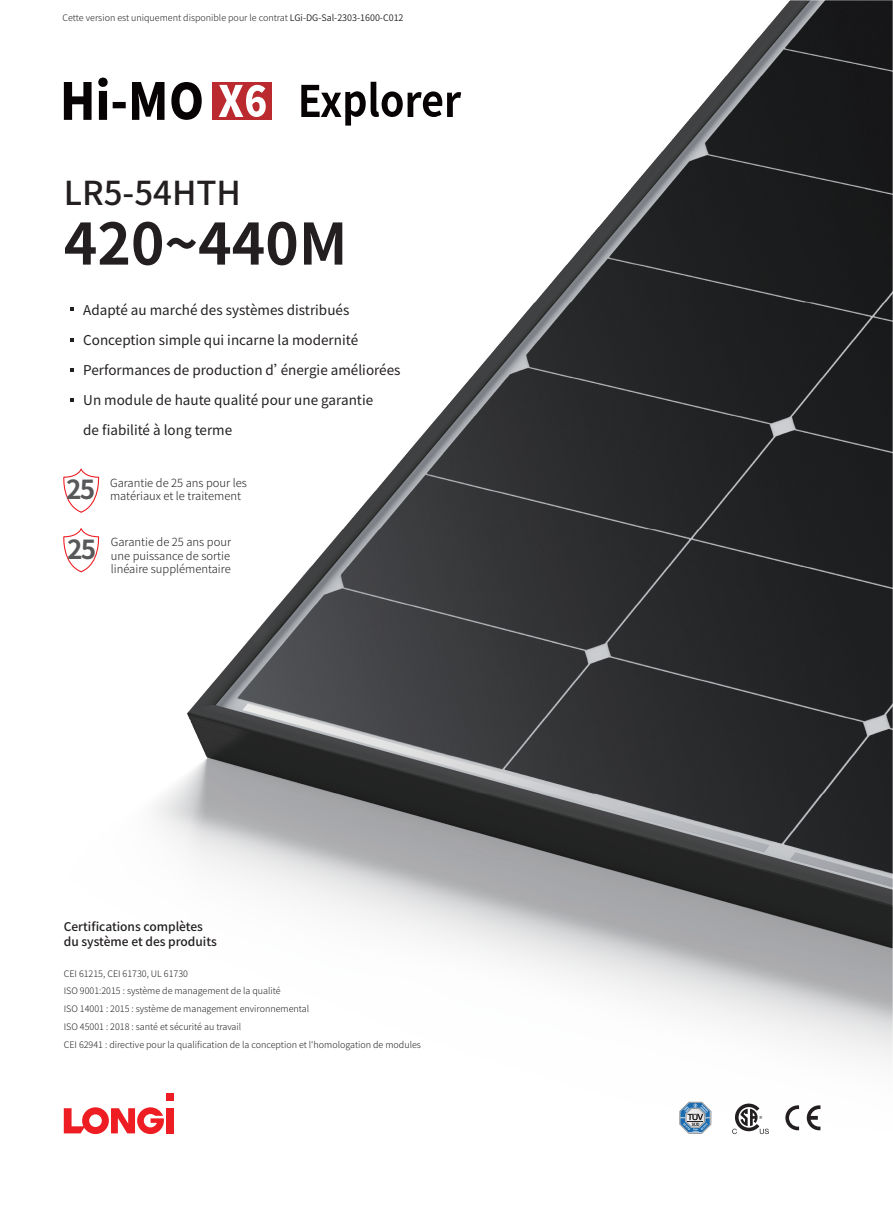
<style>
.page{position:relative;width:893px;height:1212px;background:#fff}
.page>*{position:absolute;margin:0;border:0;box-sizing:border-box;transform-origin:0 0}
.t1{font:700 57px "Source Han Sans CN";color:#231f20}
.t2{font:500 33px "Source Han Sans CN";color:#231f20}
.t3{font:700 26.25px "Source Han Sans CN";color:#57585a}
.t4{font:13.5px "Source Han Sans CN";color:#231f20}
.t5{font:500 12px/14.7px "Source Han Sans CN";color:#231f20}
.t6{font:300 11.25px/13.5px "Source Han Sans CN";color:#231f20}
.t7{font:300 9px/17.9px "Source Han Sans CN";color:#231f20}
.s1{font-weight:400}
</style>
<div class="page">
<img style="left:63px;top:0;width:830px;height:1135px">
<svg style="left:679px;top:1101px;width:33px;height:33px"></svg>
<svg style="left:732px;top:1103px;width:37px;height:31px"></svg>
<svg style="left:785px;top:1105px;width:14px;height:25px"></svg>
<svg style="left:807px;top:1105px;width:13px;height:25px"></svg>
<svg style="left:64px;top:1107px;width:100px;height:27px"></svg>
<div style="left:167px;top:1093px;width:7px;height:7px;background:#ee1d23"></div>
<div style="left:167px;top:1108px;width:7px;height:26px;background:#ee1d23"></div>
<svg style="left:63px;top:468px;width:37px;height:45px"></svg>
<svg style="left:63px;top:528px;width:37px;height:45px"></svg>
<svg style="left:70px;top:307px;width:4px;height:4px"></svg>
<svg style="left:70px;top:338px;width:4px;height:3px"></svg>
<svg style="left:70px;top:368px;width:4px;height:4px"></svg>
<svg style="left:70px;top:398px;width:4px;height:4px"></svg>
<p class="t7" style="left:63px;top:9px;width:343px">Cette version est uniquement disponible pour le contrat <span class="s1">LGi-DG-Sal-2303-1600-C012</span></p>
<h2 class="t2" style="left:64px;top:174px;width:179px">LR5-54HTH</h2>
<h1 class="t1" style="left:64px;top:214px;width:285px">420~440M</h1>
<h3 class="t4" style="left:83px;top:302px;width:268px">Adapté au marché des systèmes distribués</h3>
<h3 class="t4" style="left:83px;top:332px;width:276px">Conception simple qui incarne la modernité</h3>
<h3 class="t4" style="left:83px;top:362px;width:319px">Performances de production d’énergie améliorées</h3>
<h3 class="t4" style="left:83px;top:392px;width:291px">Un module de haute qualité pour une garantie</h3>
<h3 class="t4" style="left:83px;top:422px;width:150px">de fiabilité à long terme</h3>
<h3 class="t3" style="left:66px;top:476px;width:31px">25</h3>
<p class="t6" style="left:110px;top:476px;width:138px">Garantie de 25 ans pour les matériaux et le traitement</p>
<h3 class="t3" style="left:67px;top:536px;width:31px">25</h3>
<p class="t6" style="left:111px;top:536px;width:122px;text-align:justify">Garantie de 25 ans pour une puissance de sortie linéaire supplémentaire</p>
<h3 class="t5" style="left:64px;top:920px;width:155px">Certifications complètes du système et des produits</h3>
<p class="t7" style="left:64px;top:964px;width:359px">CEI 61215, CEI 61730, UL 61730<br>ISO 9001:2015 : système de management de la qualité<br>ISO 14001 : 2015 : système de management environnemental<br>ISO 45001 : 2018 : santé et sécurité au travail<br>CEI 62941 : directive pour la qualification de la conception et l'homologation de modules</p>
</div>
